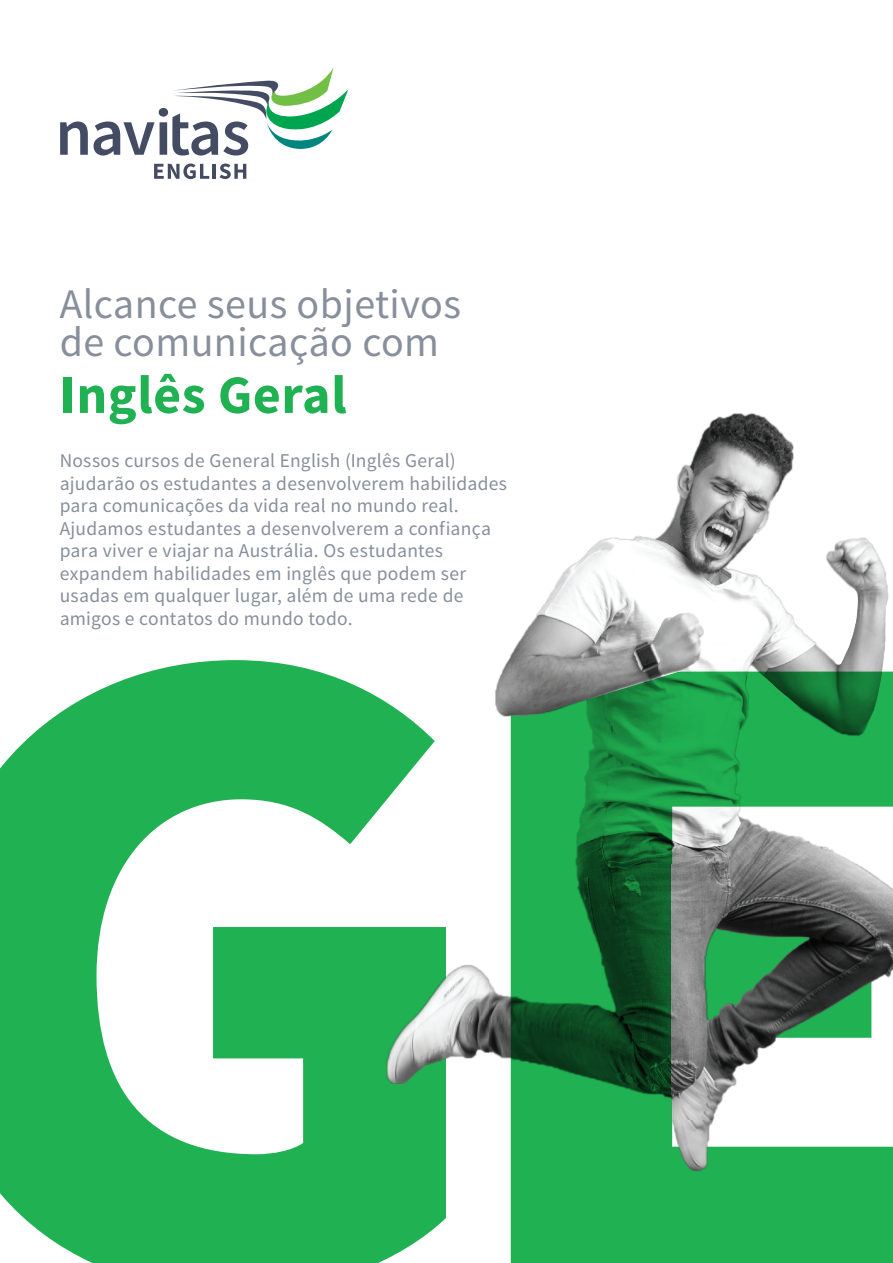
<style>
.page{position:relative;width:893px;height:1263px;background:#fff}
.page>*{position:absolute;margin:0;border:0;box-sizing:border-box;transform-origin:0 0}
.t1{font:939.15px "Source Sans Variable";color:#20b152}
.t2{font:700 54px "Source Sans Pro";letter-spacing:.01em;color:#20b152}
.t3{font:42px/37.5px "Source Sans Pro";letter-spacing:.01em;color:#868f9b}
.t4{font:19.5px/22.5px "Source Sans Pro";letter-spacing:.015em;color:#868f9b}
</style>
<div class="page">
<img style="left:488px;top:413px;width:401px;height:686px">
<img style="left:671px;top:864px;width:222px;height:256px">
<img style="left:488px;top:639px;width:219px;height:93px">
<img style="left:386px;top:965px;width:102px;height:120px">
<img style="left:671px;top:1120px;width:43px;height:52px">
<svg style="left:60px;top:121px;width:28px;height:34px"></svg>
<svg style="left:154px;top:164px;width:55px;height:15px"></svg>
<hr style="left:213px;top:164px;width:3px;height:15px;background:#444c64">
<svg style="left:220px;top:164px;width:26px;height:15px"></svg>
<svg style="left:94px;top:67px;width:254px;height:89px"></svg>
<h3 class="t3" style="left:60px;top:286px;width:403px">Alcance seus objetivos de comunicação com</h3>
<h2 class="t2" style="left:60px;top:360px;width:288px">Inglês Geral</h2>
<p class="t4" style="left:60px;top:450px;width:449px">Nossos cursos de General English (Inglês Geral) ajudarão os estudantes a desenvolverem habilidades para comunicações da vida real no mundo real.<br>Ajudamos estudantes a desenvolverem a confiança para viver e viajar na Austrália. Os estudantes expandem habilidades em inglês que podem ser usadas em qualquer lugar, além de uma rede de amigos e contatos do mundo todo.</p>
<h1 class="t1" style="left:-110px;top:403px;width:1077px">GE</h1>
</div>
